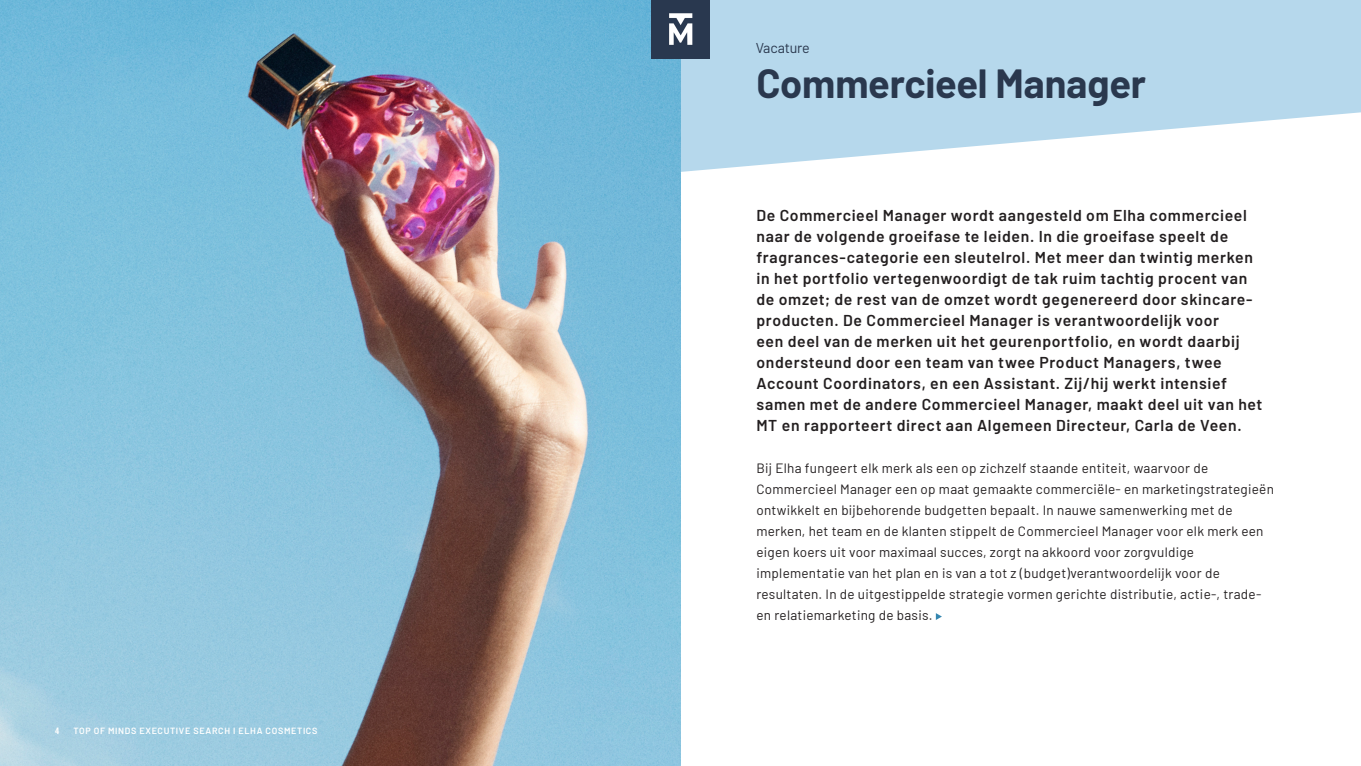
<style>
.page{position:relative;width:1361px;height:766px;background:#fff}
.page>*{position:absolute;margin:0;border:0;box-sizing:border-box;transform-origin:0 0}
.Page_header_kopie{font:700 39.75px "Barlow";letter-spacing:-.005em;color:#2a384e}
.t1{font:600 15.75px/21px "Barlow";letter-spacing:.04em;color:#231f20}
.t2{font:14.25px "Barlow";letter-spacing:-.01em;color:#2a384e}
.t3{font:13.5px/21px "Barlow";letter-spacing:.02em;color:#231f20}
.t4{font:600 9px "Barlow";letter-spacing:.07em;color:#fff}
.t5{font:700 condensed 9px "Open Sans";color:#fff}
</style>
<div class="page">
<svg style="left:680px;top:0;width:681px;height:231px;fill:#b6d8ec"></svg>
<img style="left:0;top:0;width:680px;height:765px">
<img style="left:651px;top:0;width:58px;height:58px">
<svg style="left:936px;top:613px;width:6px;height:6px"></svg>
<p class="t5" style="left:55px;top:724px;width:6px">4</p>
<p class="t4" style="left:73px;top:724px;width:246px">TOP OF MINDS EXECUTIVE SEARCH I ELHA COSMETICS</p>
<p class="t2" style="left:755px;top:37px;width:56px">Vacature</p>
<p class="Page_header_kopie" style="left:756px;top:54px;width:391px">Commercieel Manager</p>
<p class="t1" style="left:756px;top:203px;width:507px">De Commercieel Manager wordt aangesteld om Elha commercieel naar de volgende groeifase te leiden. In die groeifase speelt de fragrances-categorie een sleutelrol. Met meer dan twintig merken in het portfolio vertegenwoordigt de tak ruim tachtig procent van de omzet; de rest van de omzet wordt gegenereerd door skincare&shy;producten. De Commercieel Manager is verantwoordelijk voor<br>een deel van de merken uit het geurenportfolio, en wordt daarbij ondersteund door een team van twee Product Managers, twee Account Coordinators, en een Assistant. Zij/hij werkt intensief samen met de andere Commercieel Manager, maakt deel uit van het MT en rapporteert direct aan Algemeen Directeur, Carla de Veen.</p>
<p class="t3" style="left:756px;top:456px;width:519px">Bij Elha fungeert elk merk als een op zichzelf staande entiteit, waarvoor de Commercieel Manager een op maat gemaakte commerciële- en marketingstrategieën ontwikkelt en bijbehorende budgetten bepaalt. In nauwe samenwerking met de merken, het team en de klanten stippelt de Commercieel Manager voor elk merk een eigen koers uit voor maximaal succes, zorgt na akkoord voor zorgvuldige implementatie van het plan en is van a tot z (budget)verantwoordelijk voor de resultaten. In de uitgestippelde strategie vormen gerichte distributie, actie-, trade&shy;en relatiemarketing de basis.</p>
</div>
